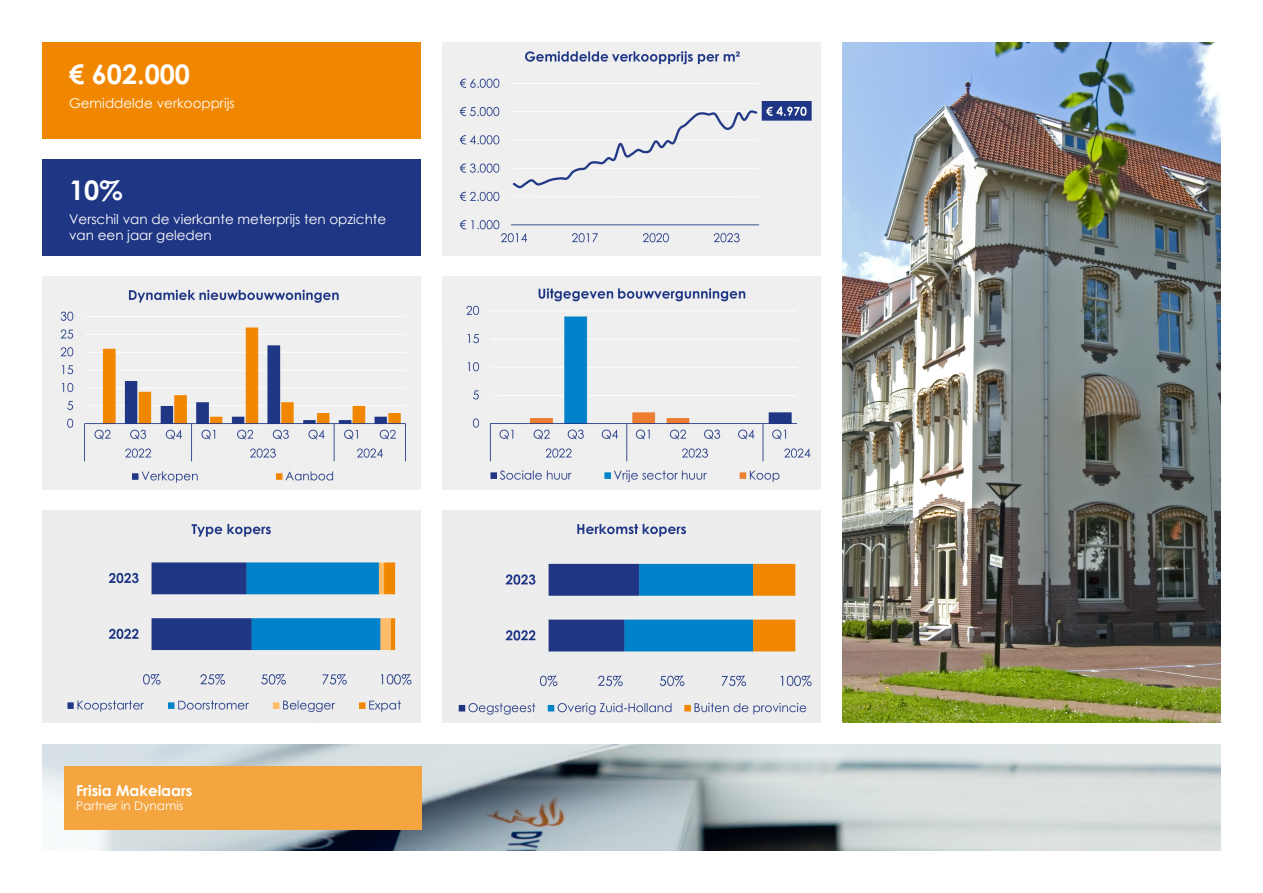
<style>
.page{position:relative;width:1263px;height:893px;background:#fff}
.page>*{position:absolute;margin:0;border:0;box-sizing:border-box;transform-origin:0 0}
.t1{font:700 27px "Century Gothic";color:#fff}
.t2{font:700 15px "Century Gothic";color:#fff}
.t3{font:13.5px/16.2px "Century Gothic";color:#fff}
.t4{font:12px "Century Gothic";color:#fff}
</style>
<div class="page">
<img style="left:43px;top:745px;width:1177px;height:105px">
<div style="left:64px;top:766px;width:357px;height:63px;background:#f5a540"></div>
<img style="left:842px;top:43px;width:378px;height:680px">
<div style="left:43px;top:43px;width:378px;height:96px;background:#f18700"></div>
<div style="left:43px;top:159px;width:378px;height:96px;background:#1f3685"></div>
<img style="left:43px;top:276px;width:378px;height:213px">
<img style="left:43px;top:510px;width:378px;height:213px">
<img style="left:442px;top:43px;width:378px;height:212px">
<img style="left:442px;top:276px;width:378px;height:213px">
<img style="left:442px;top:510px;width:378px;height:213px">
<p class="t1" style="left:69px;top:53px;width:122px">€ 602.000</p>
<p class="t3" style="left:69px;top:94px;width:167px">Gemiddelde verkoopprijs</p>
<p class="t1" style="left:69px;top:170px;width:55px">10%</p>
<p class="t3" style="left:69px;top:211px;width:319px">Verschil van de vierkante meterprijs ten opzichte van een jaar geleden</p>
<p class="t2" style="left:76px;top:779px;width:118px">Frisia Makelaars</p>
<p class="t4" style="left:76px;top:798px;width:109px">Partner in Dynamis</p>
</div>
